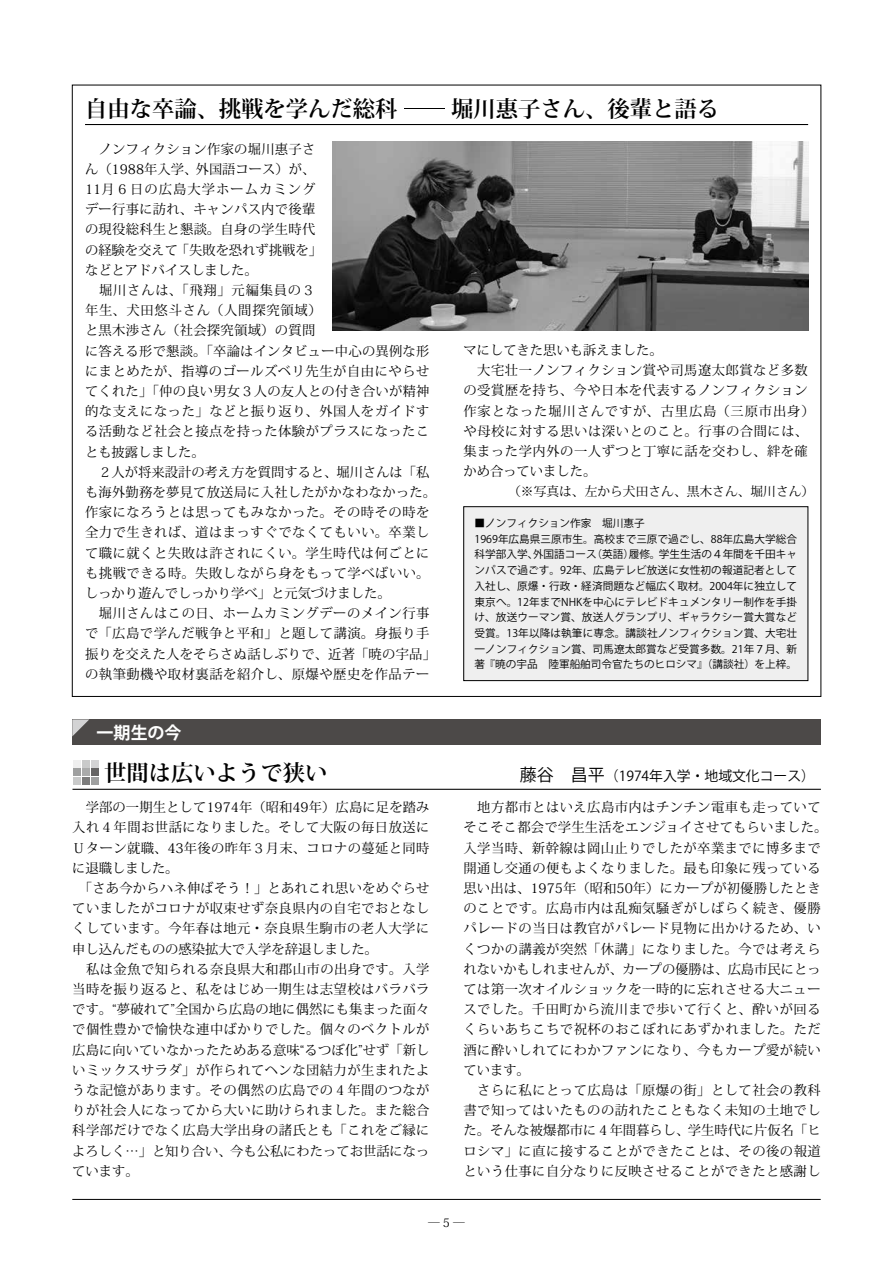
<style>
.page{position:relative;width:893px;height:1263px;background:#fff}
.page>*{position:absolute;margin:0;border:0;box-sizing:border-box;transform-origin:0 0}
.t1{font:700 22.35px "Koz Min Pro";color:#000}
.t2{font:700 16.95px "Koz Go Pro";letter-spacing:-.005em;color:#fff}
.t3{font:13.8px "Koz Go Pro";color:#000}
.t4{font:13.35px/20.2px "Koz Min Pro";letter-spacing:.035em;color:#000}
.t5{font:12.75px "Koz Min Pro";color:#000}
.t6{font:11.7px "Koz Min Pro";color:#000}
.t7{font:10.65px/15.8px "Koz Go Pro";letter-spacing:.005em;color:#000}
.s1{font-size:16.95px}
</style>
<div class="page">
<hr style="left:72px;top:1199px;width:749px;height:1px;background:#000">
<hr style="left:85px;top:124px;width:723px;height:1px;background:#000">
<div style="left:464px;top:507px;width:344px;height:174px;background:#efefef"></div>
<div style="left:463px;top:506px;width:345px;height:175px;border:1px solid #000"></div>
<img style="left:332px;top:142px;width:476px;height:188px">
<hr style="left:72px;top:789px;width:749px;height:1px;background:#000">
<div style="left:72px;top:719px;width:749px;height:26px;background:#4c4948"></div>
<svg style="left:72px;top:719px;width:17px;height:17px"></svg>
<svg style="left:73px;top:767px;width:26px;height:2px"></svg>
<div style="left:73px;top:760px;width:8px;height:7px;background:#efefef"></div>
<div style="left:73px;top:777px;width:8px;height:8px;background:#c9caca"></div>
<div style="left:73px;top:769px;width:8px;height:7px;background:#9fa0a0"></div>
<div style="left:91px;top:760px;width:8px;height:7px;background:#d3d3d4"></div>
<div style="left:91px;top:777px;width:8px;height:8px;background:#9fa0a0"></div>
<div style="left:91px;top:769px;width:8px;height:7px;background:#656464"></div>
<div style="left:82px;top:760px;width:8px;height:7px;background:#c9caca"></div>
<div style="left:82px;top:777px;width:8px;height:8px;background:#7d7d7d"></div>
<div style="left:82px;top:769px;width:8px;height:7px;background:#aaabab"></div>
<h1 class="t1" style="left:85px;top:92px;width:635px">自由な卒論、挑戦を学んだ総科−堀川惠子さん、後輩と語る</h1>
<p class="t4" style="left:85px;top:138px;width:353px">　ノンフィクション作家の堀川惠子さ<br>ん（1988年入学、外国語コース）が、<br>11月６日の広島大学ホームカミング<br>デー行事に訪れ、キャンパス内で後輩<br>の現役総科生と懇談。自身の学生時代<br>の経験を交えて「失敗を恐れず挑戦を」<br>などとアドバイスしました。<br>　堀川さんは、「飛翔」元編集員の３<br>年生、犬田悠斗さん（人間探究領域）<br>と黒木渉さん（社会探究領域）の質問<br>に答える形で懇談。「卒論はインタビュー中心の異例な形にまとめたが、指導のゴールズベリ先生が自由にやらせてくれた」「仲の良い男女３人の友人との付き合いが精神的な支えになった」などと振り返り、外国人をガイドする活動など社会と接点を持った体験がプラスになったことも披露しました。<br>　２人が将来設計の考え方を質問すると、堀川さんは「私も海外勤務を夢見て放送局に入社したがかなわなかった。作家になろうとは思ってもみなかった。その時その時を全力で生きれば、道はまっすぐでなくてもいい。卒業して職に就くと失敗は許されにくい。学生時代は何ごとにも挑戦できる時。失敗しながら身をもって学べばいい。しっかり遊んでしっかり学べ」と元気づけました。<br>　堀川さんはこの日、ホームカミングデーのメイン行事で「広島で学んだ戦争と平和」と題して講演。身振り手振りを交えた人をそらさぬ話しぶりで、近著「暁の宇品」の執筆動機や取材裏話を紹介し、原爆や歴史を作品テー</p>
<p class="t2" style="left:72px;top:721px;width:111px">　 一期生の今</p>
<p class="t4" style="left:463px;top:339px;width:353px">マにしてきた思いも訴えました。<br>　大宅壮一ノンフィクション賞や司馬遼太郎賞など多数の受賞歴を持ち、今や日本を代表するノンフィクション作家となった堀川さんですが、古里広島（三原市出身）や母校に対する思いは深いとのこと。行事の合間には、集まった学内外の一人ずつと丁寧に話を交わし、絆を確かめ合っていました。</p>
<p class="t5" style="left:508px;top:482px;width:308px">（※写真は、左から犬田さん、黒木さん、堀川さん）</p>
<p class="t7" style="left:475px;top:515px;width:324px">■ノンフィクション作家　堀川惠子<br>1969年広島県三原市生。高校まで三原で過ごし、88年広島大学総合科学部入学、外国語コース（英語）履修。学生生活の４年間を千田キャンパスで過ごす。92年、広島テレビ放送に女性初の報道記者として入社し、原爆・行政・経済問題など幅広く取材。2004年に独立して東京へ。12年までNHKを中心にテレビドキュメンタリー制作を手掛け、放送ウーマン賞、放送人グランプリ、ギャラクシー賞大賞など受賞。13年以降は執筆に専念。講談社ノンフィクション賞、大宅壮一ノンフィクション賞、司馬遼太郎賞など受賞多数。21年７月、新著『暁の宇品　陸軍船舶司令官たちのヒロシマ』（講談社）を上梓。</p>
<h1 class="t1" style="left:104px;top:756px;width:225px">世間は広いようで狭い</h1>
<p class="t3" style="left:520px;top:767px;width:297px"><span class="s1">藤谷　昌平</span>（1974年入学・地域文化コース）</p>
<p class="t4" style="left:72px;top:797px;width:359px">　学部の一期生として1974年（昭和49年）広島に足を踏み入れ４年間お世話になりました。そして大阪の毎日放送に<br>Ｕターン就職、43年後の昨年３月末、コロナの蔓延と同時に退職しました。<br>　「さあ今からハネ伸ばそう！」とあれこれ思いをめぐらせていましたがコロナが収束せず奈良県内の自宅でおとなしくしています。今年春は地元・奈良県生駒市の老人大学に申し込んだものの感染拡大で入学を辞退しました。<br>　私は金魚で知られる奈良県大和郡山市の出身です。入学当時を振り返ると、私をはじめ一期生は志望校はバラバラです。“夢破れて”全国から広島の地に偶然にも集まった面々で個性豊かで愉快な連中ばかりでした。個々のベクトルが広島に向いていなかったためある意味“るつぼ化”せず「新しいミックスサラダ」が作られてヘンな団結力が生まれたような記憶があります。その偶然の広島での４年間のつながりが社会人になってから大いに助けられました。また総合科学部だけでなく広島大学出身の諸氏とも「これをご縁によろしく…」と知り合い、今も公私にわたってお世話になっています。</p>
<p class="t4" style="left:463px;top:797px;width:365px">　地方都市とはいえ広島市内はチンチン電車も走っていてそこそこ都会で学生生活をエンジョイさせてもらいました。入学当時、新幹線は岡山止りでしたが卒業までに博多まで開通し交通の便もよくなりました。最も印象に残っている思い出は、1975年（昭和50年）にカープが初優勝したときのことです。広島市内は乱痴気騒ぎがしばらく続き、優勝パレードの当日は教官がパレード見物に出かけるため、いくつかの講義が突然「休講」になりました。今では考えられないかもしれませんが、カープの優勝は、広島市民にとっては第一次オイルショックを一時的に忘れさせる大ニュースでした。千田町から流川まで歩いて行くと、酔いが回るくらいあちこちで祝杯のおこぼれにあずかれました。ただ酒に酔いしれてにわかファンになり、今もカープ愛が続いています。<br>　さらに私にとって広島は「原爆の街」として社会の教科書で知ってはいたものの訪れたこともなく未知の土地でした。そんな被爆都市に４年間暮らし、学生時代に片仮名「ヒロシマ」に直に接することができたことは、その後の報道という仕事に自分なりに反映させることができたと感謝し</p>
<p class="t6" style="left:428px;top:1214px;width:38px">─5─</p>
</div>
